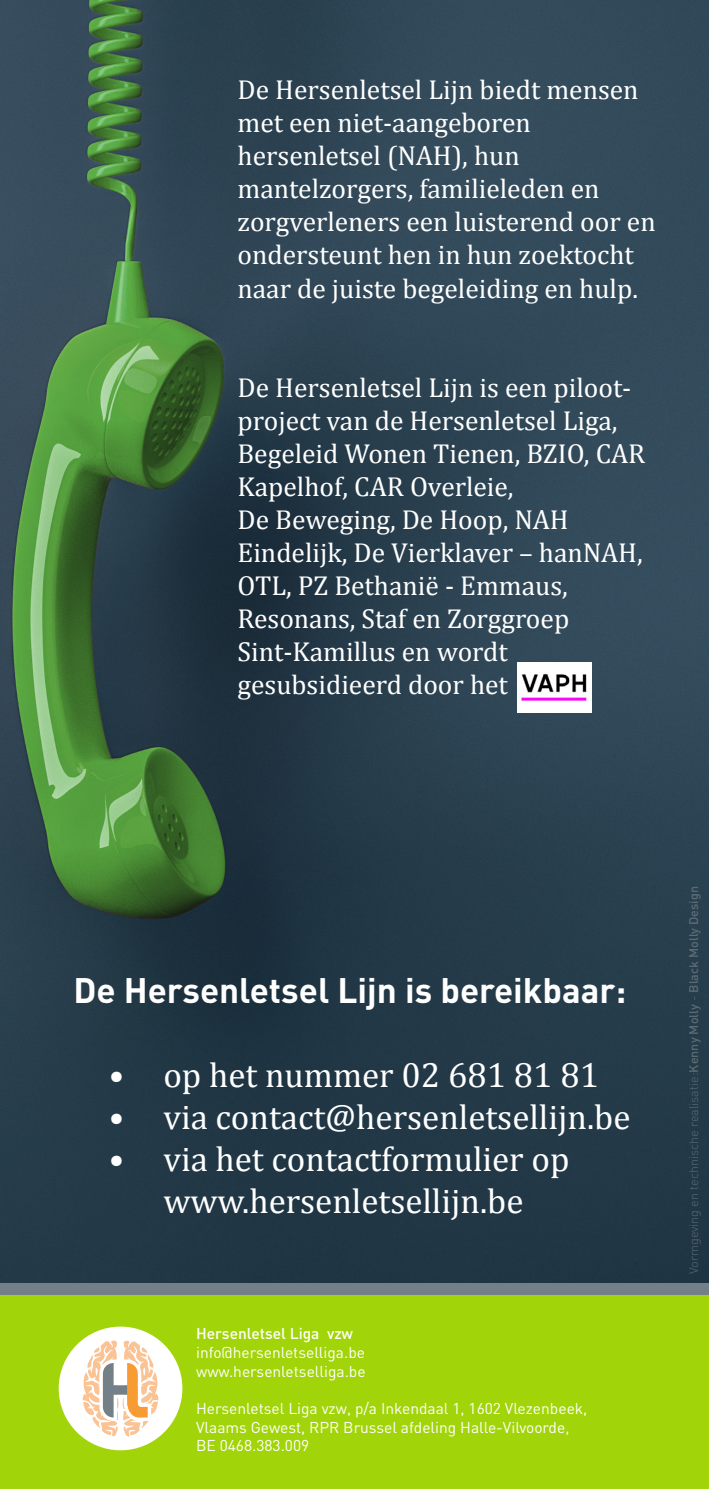
<style>
.page{position:relative;width:709px;height:1489px;background:#fff}
.page>*{position:absolute;margin:0;border:0;box-sizing:border-box;transform-origin:0 0}
.t1{font:35px "Cambria";color:#fff}
.t2{font:700 35px "DIN";color:#fff}
.t3{font:27.5px/33px "Cambria";color:#fff}
.t4{font:15.5px "DIN";color:#fff}
.t5{font:500 15.5px "DIN";color:#fff}
.t6{font:300 12.5px "DIN";color:#738087}
.s1{font-weight:500}
</style>
<div class="page">
<img style="left:0;top:0;width:709px;height:1283px">
<div style="left:0;top:1294px;width:709px;height:194px;background:#a2d40a"></div>
<div style="left:0;top:1283px;width:709px;height:11px;background:#738087"></div>
<div style="left:59px;top:1326px;width:123px;height:124px;background:#fff;border-radius:50%"></div>
<svg style="left:82px;top:1340px;width:77px;height:96px"></svg>
<img style="left:517px;top:662px;width:75px;height:50px">
<p class="t3" style="left:237px;top:73px;width:402px">De Hersenletsel Lijn biedt mensen met een niet-aangeboren</p>
<p class="t3" style="left:237px;top:139px;width:284px">hersenletsel (NAH), hun</p>
<p class="t3" style="left:237px;top:172px;width:420px">mantelzorgers, familieleden en zorgverleners een luisterend oor en ondersteunt hen in hun zoektocht naar de juiste begeleiding en hulp.</p>
<p class="t3" style="left:237px;top:370px;width:409px">De Hersenletsel Lijn is een piloot&shy;project van de Hersenletsel Liga,<br>Begeleid Wonen Tienen, BZIO, CAR<br>Kapelhof, CAR Overleie,</p>
<p class="t3" style="left:237px;top:502px;width:333px">De Beweging, De Hoop, NAH</p>
<p class="t3" style="left:237px;top:535px;width:407px">Eindelijk, De Vierklaver – hanNAH,<br>OTL, PZ Bethanië - Emmaus,</p>
<p class="t3" style="left:237px;top:601px;width:333px">Resonans, Staf en Zorggroep<br>Sint-Kamillus en wordt</p>
<p class="t3" style="left:237px;top:667px;width:272px">gesubsidieerd door het</p>
<p class="t2" style="left:73px;top:967px;width:554px">De Hersenletsel Lijn is bereikbaar:</p>
<p class="t1" style="left:109px;top:1054px;width:492px">• op het nummer 02 681 81 81</p>
<p class="t1" style="left:109px;top:1096px;width:523px">• via contact@hersenletsellijn.be</p>
<p class="t1" style="left:109px;top:1138px;width:462px">• via het contactformulier op</p>
<p class="t1" style="left:163px;top:1180px;width:361px">www.hersenletsellijn.be</p>
<p class="t5" style="left:196px;top:1323px;width:158px">Hersenletsel Liga vzw</p>
<p class="t4" style="left:196px;top:1342px;width:170px">info@hersenletselliga.be</p>
<p class="t4" style="left:196px;top:1361px;width:171px">www.hersenletselliga.be</p>
<p class="t4" style="left:196px;top:1398px;width:393px">Hersenletsel Liga vzw, p/a Inkendaal 1, 1602 Vlezenbeek,</p>
<p class="t4" style="left:196px;top:1417px;width:375px">Vlaams Gewest, RPR Brussel afdeling Halle-Vilvoorde,</p>
<p class="t4" style="left:196px;top:1435px;width:115px">BE 0468.383.009</p>
<p class="t6" style="left:686px;top:1273px;width:389px;rotate:-90deg">Vormgeving en technische realisatie:<span class="s1">Kenny Molly</span> - <span class="s1">Black Molly Design</span></p>
</div>
